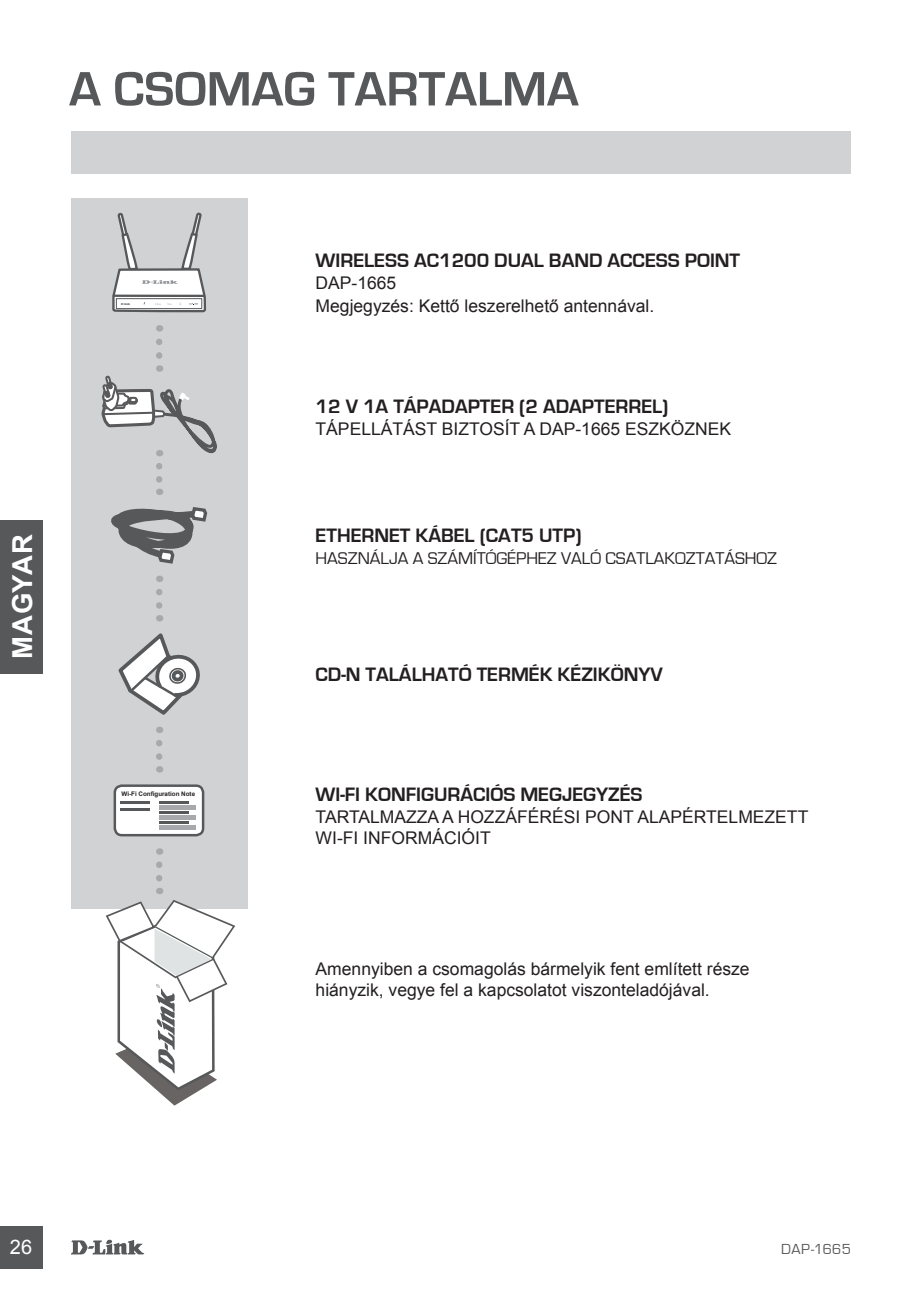
<style>
.page{position:relative;width:922px;height:1297px;background:#fff}
.page>*{position:absolute;margin:0;border:0;box-sizing:border-box;transform-origin:0 0}
.t1{font:700 50px "Eurostile";color:#57585a}
.t2{font:700 27.5px "Arial";letter-spacing:.01em;color:#fff}
.t3{font:700 20px "Eurostile";color:#231f20}
.t4{font:20px "Arial";color:#fff}
.t5{font:17.5px/21px "Arial";color:#231f20}
.t6{font:17.5px "Eurostile";color:#231f20}
.t7{font:15px "Eurostile";letter-spacing:.03em;color:#57585a}
.t8{font:700 6.25px "Arial";color:#231f20}
</style>
<div class="page">
<svg style="left:71px;top:1239px;width:73px;height:15px"></svg>
<div style="left:0;top:1226px;width:43px;height:43px;background:#57585a"></div>
<div style="left:0;top:520px;width:43px;height:153px;background:#57585a"></div>
<div style="left:71px;top:131px;width:779px;height:43px;background:#d1d2d4"></div>
<div style="left:71px;top:198px;width:176px;height:711px;background:#d1d2d4"></div>
<svg style="left:106px;top:900px;width:129px;height:206px"></svg>
<svg style="left:111px;top:507px;width:97px;height:57px"></svg>
<svg style="left:156px;top:466px;width:6px;height:29px"></svg>
<svg style="left:156px;top:592px;width:6px;height:29px"></svg>
<svg style="left:156px;top:865px;width:6px;height:29px"></svg>
<div style="left:115px;top:786px;width:88px;height:49px;background:#fff;border-radius:7px"></div>
<div style="left:114px;top:784px;width:90px;height:52px;border:2px solid #57585a;border-radius:7px"></div>
<svg style="left:159px;top:805px;width:36px;height:4px"></svg>
<hr style="left:120px;top:801px;width:29px;height:3px;background:#57585a">
<hr style="left:120px;top:808px;width:29px;height:3px;background:#57585a">
<hr style="left:159px;top:801px;width:30px;height:3px;background:#57585a">
<hr style="left:159px;top:811px;width:30px;height:2px;background:#57585a">
<hr style="left:159px;top:821px;width:30px;height:2px;background:#57585a">
<svg style="left:159px;top:815px;width:36px;height:4px"></svg>
<svg style="left:159px;top:825px;width:36px;height:4px"></svg>
<svg style="left:156px;top:743px;width:6px;height:29px"></svg>
<svg style="left:118px;top:633px;width:82px;height:82px"></svg>
<svg style="left:112px;top:212px;width:94px;height:101px"></svg>
<svg style="left:101px;top:342px;width:116px;height:115px"></svg>
<h1 class="t1" style="left:69px;top:62px;width:511px">A CSOMAG TARTALMA</h1>
<p class="t3" style="left:315px;top:249px;width:71px">WIRELESS</p>
<p class="t3" style="left:414px;top:249px;width:162px">AC1200 DUAL BAND</p>
<p class="t3" style="left:607px;top:249px;width:26px">ACCESS</p>
<p class="t3" style="left:684px;top:249px;width:24px">POINT</p>
<p class="t5" style="left:315px;top:272px;width:82px">DAP-1665</p>
<p class="t5" style="left:315px;top:296px;width:340px">Megjegyzés: Kettő leszerelhető antennával.</p>
<h2 class="t2" style="left:4px;top:659px;width:126px;rotate:-90deg">MAGYAR</h2>
<p class="t8" style="left:122px;top:790px;width:75px">Wi-Fi Configuration Note</p>
<p class="t3" style="left:315px;top:395px;width:354px">12 V 1A TÁPADAPTER (2 ADAPTERREL)</p>
<p class="t5" style="left:315px;top:419px;width:417px">TÁPELLÁTÁST BIZTOSÍT A DAP-1665 ESZKÖZNEK</p>
<p class="t3" style="left:315px;top:524px;width:267px">ETHERNET KÁBEL (CAT5 UTP)</p>
<p class="t6" style="left:315px;top:549px;width:463px">HASZNÁLJA A SZÁMÍTÓGÉPHEZ VALÓ CSATLAKOZTATÁSHOZ</p>
<p class="t3" style="left:315px;top:663px;width:349px">CD-N TALÁLHATÓ TERMÉK KÉZIKÖNYV</p>
<p class="t3" style="left:315px;top:783px;width:328px">WI-FI KONFIGURÁCIÓS MEGJEGYZÉS</p>
<p class="t5" style="left:315px;top:807px;width:494px">TARTALMAZZA A HOZZÁFÉRÉSI PONT ALAPÉRTELMEZETT<br>WI-FI INFORMÁCIÓIT</p>
<p class="t5" style="left:315px;top:958px;width:435px">Amennyiben a csomagolás bármelyik fent említett része hiányzik, vegye fel a kapcsolatot viszonteladójával.</p>
<p class="t4" style="left:10px;top:1234px;width:24px">26</p>
<p class="t7" style="left:780px;top:1241px;width:71px">DAP-1665</p>
</div>
